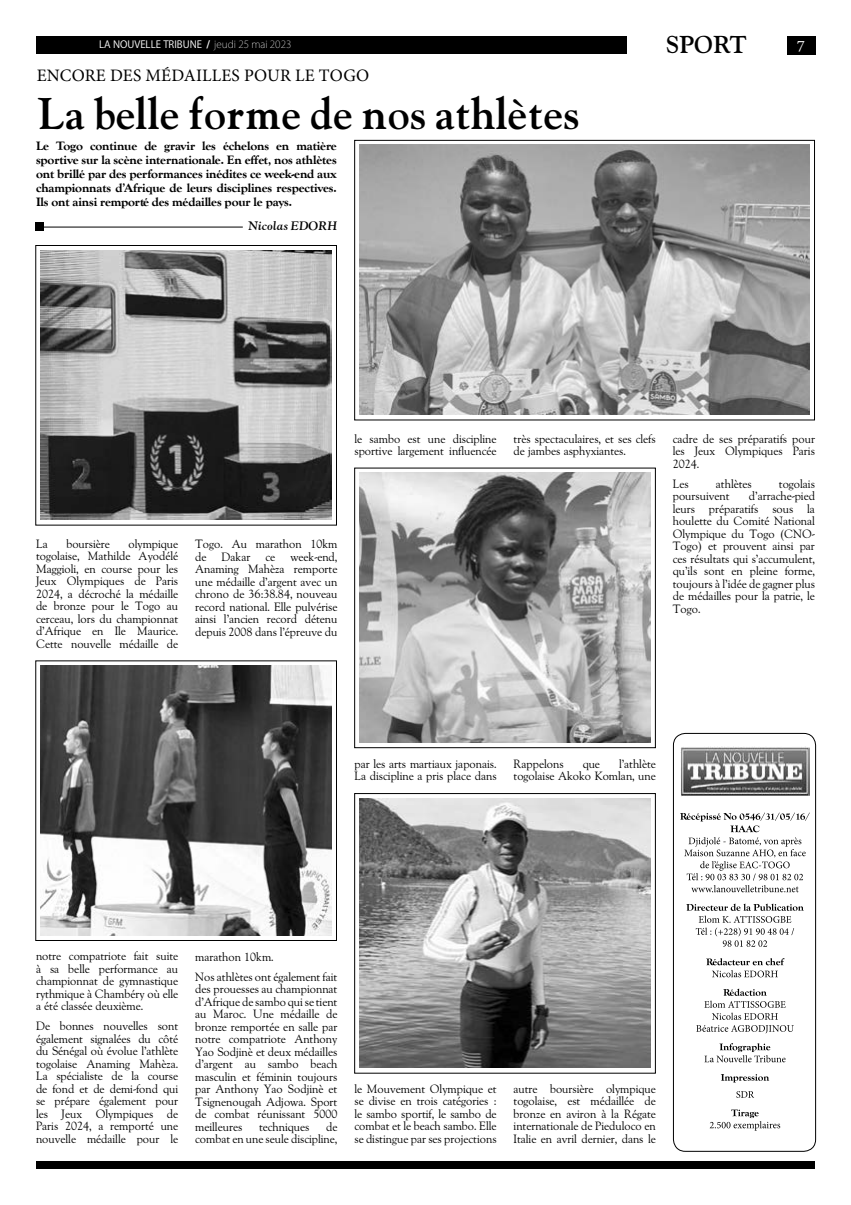
<style>
.page{position:relative;width:851px;height:1205px;background:#fff}
.page>*{position:absolute;margin:0;border:0;box-sizing:border-box;transform-origin:0 0}
.t1{font:700 40px "Goudy";color:#000}
.t2{font:700 22px "Goudy";color:#000}
.t3{font:20px "Gabriola";color:#fff}
.t4{font:17.5px "Minion Pro";letter-spacing:.01em;color:#000}
.t5{font:700 12.5px/14px "Goudy Old Sty T Extr";letter-spacing:-.01em;color:#000;text-align:justify}
.t6{font:12px/12.5px "Goudy Oldstyle BQ";color:#000;text-align:justify}
.t7{font:italic 700 11px "Goudy";color:#000}
.t8{font:10px "Koz Go Pro";color:#fff}
.s1{font-weight:700}
.s2{font-weight:200}
</style>
<div class="page">
<div style="left:36px;top:36px;width:590px;height:17px;background:#000"></div>
<div style="left:787px;top:36px;width:28px;height:19px;background:#000"></div>
<div style="left:36px;top:1161px;width:778px;height:8px;background:#000"></div>
<div style="left:672px;top:733px;width:144px;height:419px;border:1px solid #000;border-radius:12px"></div>
<svg style="left:709px;top:1109px;width:71px;height:21px"></svg>
<svg style="left:736px;top:1091px;width:18px;height:7px"></svg>
<svg style="left:720px;top:1074px;width:49px;height:8px"></svg>
<svg style="left:704px;top:1043px;width:81px;height:19px"></svg>
<svg style="left:696px;top:988px;width:97px;height:45px"></svg>
<svg style="left:706px;top:958px;width:78px;height:19px"></svg>
<svg style="left:686px;top:903px;width:117px;height:44px"></svg>
<svg style="left:680px;top:812px;width:129px;height:80px"></svg>
<img style="left:680px;top:746px;width:129px;height:50px">
<div style="left:35px;top:245px;width:302px;height:280px;border:1px solid #000"></div>
<div style="left:35px;top:660px;width:302px;height:281px;border:1px solid #000"></div>
<div style="left:354px;top:140px;width:460px;height:280px;border:1px solid #000"></div>
<div style="left:354px;top:468px;width:301px;height:280px;border:1px solid #000"></div>
<div style="left:354px;top:793px;width:301px;height:280px;border:1px solid #000"></div>
<img style="left:41px;top:250px;width:290px;height:270px">
<img style="left:41px;top:665px;width:290px;height:270px">
<img style="left:359px;top:145px;width:450px;height:269px">
<img style="left:359px;top:473px;width:291px;height:269px">
<img style="left:359px;top:798px;width:291px;height:270px">
<hr style="left:40px;top:227px;width:203px;height:1px;background:#000">
<div style="left:36px;top:223px;width:8px;height:8px;background:#000"></div>
<p class="t8" style="left:99px;top:38px;width:194px">LA NOUVELLE TRIBU NE <span class="s1">/</span> <span class="s2">jeudi 25 mai 2023</span></p>
<h2 class="t2" style="left:666px;top:29px;width:82px">SPORT</h2>
<h3 class="t3" style="left:797px;top:29px;width:9px">7</h3>
<h3 class="t4" style="left:37px;top:64px;width:334px">ENCORE DES MÉDAILLES POUR LE TOGO</h3>
<h1 class="t1" style="left:36px;top:84px;width:544px">La belle forme de nos athlètes</h1>
<p class="t5" style="left:36px;top:139px;width:302px">Le Togo continue de gravir les échelons en matière sportive sur la scène internationale. En effet, nos athlètes ont brillé par des performances inédites ce week-end aux championnats d’Afrique de leurs disciplines respectives.<br>Ils ont ainsi remporté des médailles pour le pays.</p>
<p class="t7" style="left:247px;top:218px;width:91px">Nicolas EDORH</p>
<p class="t6" style="left:354px;top:433px;width:144px">le sambo est une discipline sportive largement influencée</p>
<p class="t6" style="left:513px;top:433px;width:144px">très spectaculaires, et ses clefs de jambes asphyxiantes.</p>
<p class="t6" style="left:36px;top:537px;width:13px">La</p>
<p class="t6" style="left:66px;top:537px;width:45px">boursière</p>
<p class="t6" style="left:36px;top:537px;width:144px;text-indent:92px">olympique togolaise, Mathilde Ayodélé Maggioli, en course pour les Jeux Olympiques de Paris 2024, a décroché la médaille de bronze pour le Togo au cerceau, lors du championnat d’Afrique en Ile Maurice.<br>Cette nouvelle médaille de</p>
<p class="t6" style="left:195px;top:538px;width:144px">Togo. Au marathon 10km de</p>
<p class="t6" style="left:195px;top:551px;width:144px;text-indent:95px">week-end, Anaming Mahèza remporte une médaille d’argent avec un chrono de 36:38.84, nouveau record national. Elle pulvérise ainsi l’ancien record détenu depuis 2008 dans l’épreuve du</p>
<p class="t6" style="left:221px;top:551px;width:30px">Dakar</p>
<p class="t6" style="left:265px;top:551px;width:11px">ce</p>
<p class="t6" style="left:672px;top:433px;width:144px">cadre de ses préparatifs pour les Jeux Olympiques Paris 2024.</p>
<p class="t6" style="left:672px;top:478px;width:17px">Les</p>
<p class="t6" style="left:715px;top:478px;width:37px">athlètes</p>
<p class="t6" style="left:778px;top:478px;width:38px">togolais</p>
<p class="t6" style="left:672px;top:490px;width:58px">poursuivent</p>
<p class="t6" style="left:672px;top:490px;width:144px;text-indent:76px">d’arrache-pied leurs préparatifs sous la houlette du Comité National Olympique du Togo (CNO-Togo) et prouvent ainsi par ces résultats qui s’accumulent, qu’ils sont en pleine forme, toujours à l’idée de gagner plus de médailles pour la patrie, le Togo.</p>
<p class="t6" style="left:354px;top:758px;width:144px">par les arts martiaux japonais.<br>La discipline a pris place dans</p>
<p class="t6" style="left:513px;top:758px;width:144px;text-align:right">l’athlète<br>togolaise Akoko Komlan, une</p>
<p class="t6" style="left:513px;top:758px;width:52px">Rappelons</p>
<p class="t6" style="left:582px;top:758px;width:19px">que</p>
<p class="t6" style="left:36px;top:950px;width:144px">notre compatriote fait suite à sa belle performance au championnat de gymnastique rythmique à Chambéry où elle a été classée deuxième.</p>
<p class="t6" style="left:36px;top:1020px;width:144px">De bonnes nouvelles sont également signalées du côté du Sénégal où évolue l’athlète togolaise Anaming Mahèza.<br>La spécialiste de la course de fond et de demi-fond qui se prépare également pour les Jeux Olympiques de Paris 2024, a remporté une nouvelle médaille pour le</p>
<p class="t6" style="left:195px;top:947px;width:144px;line-height:20px">marathon 10km.<br>Nos athlètes ont également fait</p>
<p class="t6" style="left:195px;top:983px;width:144px">des prouesses au championnat d’Afrique de sambo qui se tient au Maroc. Une médaille de bronze remportée en salle par notre compatriote Anthony Yao Sodjinè et deux médailles d’argent au sambo beach masculin et féminin toujours par Anthony Yao Sodjinè et Tsignenougah Adjowa. Sport de combat réunissant 5000 meilleures</p>
<p class="t6" style="left:195px;top:1121px;width:144px;text-align:right">de<br>combat en une seule discipline,</p>
<p class="t6" style="left:259px;top:1121px;width:52px">techniques</p>
<p class="t6" style="left:354px;top:1083px;width:144px">le Mouvement Olympique et se divise en trois catégories : le sambo sportif, le sambo de combat et le beach sambo. Elle se distingue par ses projections</p>
<p class="t6" style="left:513px;top:1083px;width:144px">autre boursière olympique togolaise, est médaillée de bronze en aviron à la Régate internationale de Pieduloco en Italie en avril dernier, dans le</p>
</div>
